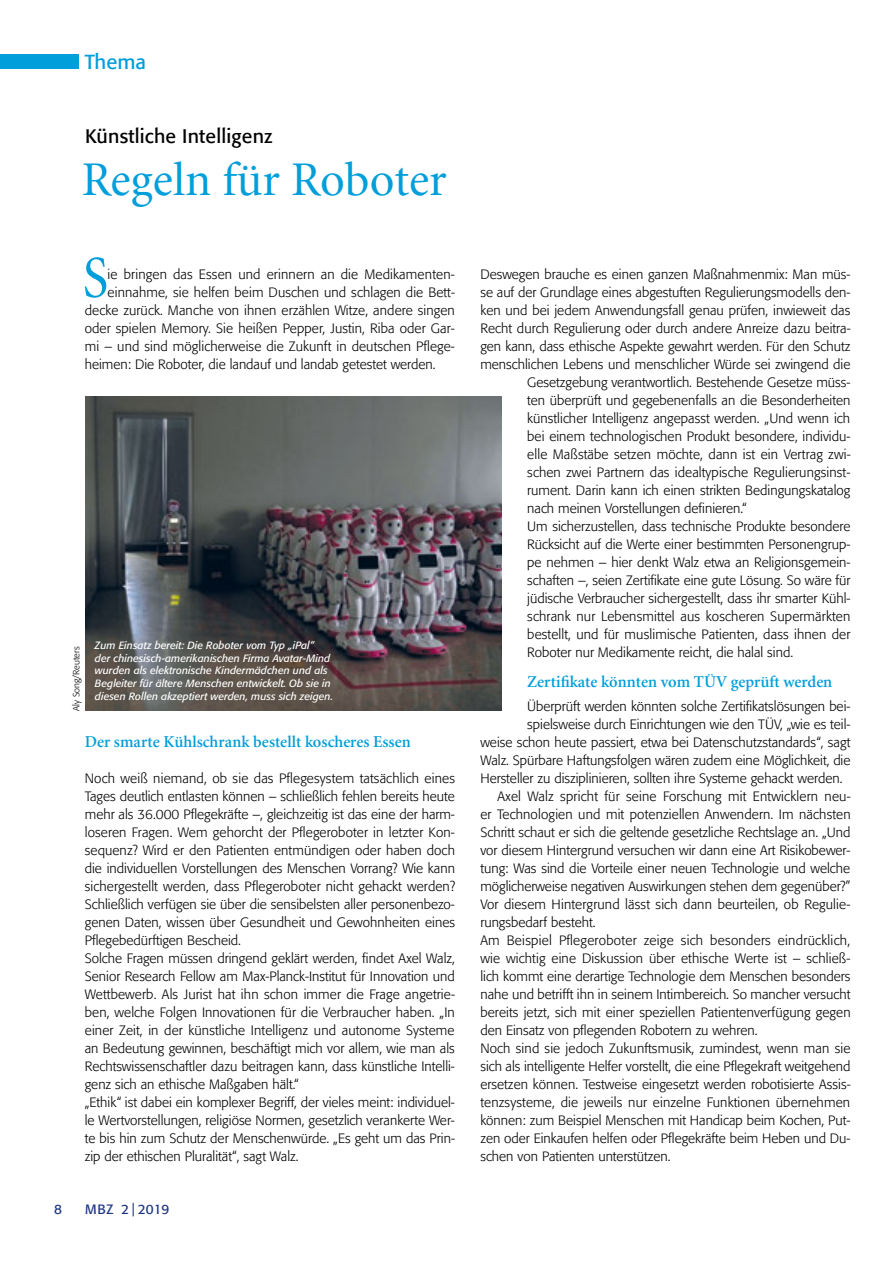
<style>
.page{position:relative;width:893px;height:1263px;background:#fff}
.page>*{position:absolute;margin:0;border:0;box-sizing:border-box;transform-origin:0 0}
.t1{font:59.55px "Minion";color:#009eda;scale:.9 1}
.t2{font:48px "Minion";color:#009eda}
.t3{font:20.25px "Formata";color:#009eda}
.t4{font:19.5px "Formata";letter-spacing:.01em;color:#000}
.t5{font:600 16.5px "Minion";color:#009eda}
.t6{font:300 13.5px/18px "Formata";color:#000}
.t7{font:300 13.5px "Formata";letter-spacing:.02em;color:#000}
.t8{font:13.5px "Formata";letter-spacing:.02em;color:#1d3585}
.t9{font:italic 10.5px/12.6px "Formata";color:#fff}
.t10{font:300 9px "Formata";color:#000}
</style>
<div class="page">
<div style="left:0;top:54px;width:79px;height:14px;background:#009eda"></div>
<img style="left:85px;top:396px;width:417px;height:315px">
<h3 class="t3" style="left:85px;top:49px;width:63px">Thema</h3>
<h3 class="t4" style="left:85px;top:124px;width:189px">Künstliche Intelligenz</h3>
<h2 class="t2" style="left:82px;top:156px;width:366px">Regeln für Roboter</h2>
<h1 class="t1" style="left:83px;top:248px;width:30px">S</h1>
<p class="t6" style="left:108px;top:265px;width:349px">ie bringen das Essen und erinnern an die Medikamenten-</p>
<p class="t6" style="left:108px;top:283px;width:349px">einnahme, sie helfen beim Duschen und schlagen die Bett-</p>
<p class="t6" style="left:85px;top:301px;width:372px">decke zurück. Manche von ihnen erzählen Witze, andere singen</p>
<p class="t6" style="left:85px;top:319px;width:371px">oder spielen Memory. Sie heißen Pepper, Justin, Riba oder Gar-</p>
<p class="t6" style="left:85px;top:337px;width:371px">mi – und sind möglicherweise die Zukunft in deutschen Pflege-</p>
<p class="t6" style="left:85px;top:355px;width:352px">heimen: Die Roboter, die landauf und landab getestet werden.</p>
<p class="t10" style="left:71px;top:711px;width:66px;rotate:-90deg">Aly Song/Reuters</p>
<p class="t9" style="left:95px;top:639px;width:240px">Zum Einsatz bereit: Die Roboter vom Typ „iPal“<br>der chinesisch-amerikanischen Firma Avatar-Mind wurden als elektronische Kindermädchen und als Begleiter für ältere Menschen entwickelt. Ob sie in diesen Rollen akzeptiert werden, muss sich zeigen.</p>
<p class="t5" style="left:85px;top:733px;width:327px">Der smarte Kühlschrank bestellt koscheres Essen</p>
<p class="t6" style="left:85px;top:769px;width:372px">Noch weiß niemand, ob sie das Pflegesystem tatsächlich eines Tages deutlich entlasten können – schließlich fehlen bereits heute mehr als 36.000 Pflegekräfte –, gleichzeitig ist das eine der harm&shy;loseren Fragen. Wem gehorcht der Pflegeroboter in letzter Kon&shy;sequenz? Wird er den Patienten entmündigen oder haben doch die individuellen Vorstellungen des Menschen Vorrang? Wie kann sichergestellt werden, dass Pflegeroboter nicht gehackt werden?<br>Schließlich verfügen sie über die sensibelsten aller personenbezo&shy;genen Daten, wissen über Gesundheit und Gewohnheiten eines Pflegebedürftigen Bescheid.<br>Solche Fragen müssen dringend geklärt werden, findet Axel Walz, Senior Research Fellow am Max-Planck-Institut für Innovation und Wettbewerb. Als Jurist hat ihn schon immer die Frage angetrie&shy;ben, welche Folgen Innovationen für die Verbraucher haben. „In einer Zeit, in der künstliche Intelligenz und autonome Systeme an Bedeutung gewinnen, beschäftigt mich vor allem, wie man als Rechtswissenschaftler dazu beitragen kann, dass künstliche Intelli&shy;genz sich an ethische Maßgaben hält.“<br>„Ethik“ ist dabei ein komplexer Begriff, der vieles meint: individuel&shy;le Wertvorstellungen, religiöse Normen, gesetzlich verankerte Wer&shy;te bis hin zum Schutz der Menschenwürde. „Es geht um das Prin&shy;zip der ethischen Pluralität“, sagt Walz.</p>
<p class="t8" style="left:54px;top:1201px;width:9px">8</p>
<p class="t8" style="left:85px;top:1201px;width:86px">MBZ 2 | 2019</p>
<p class="t6" style="left:480px;top:265px;width:372px">Deswegen brauche es einen ganzen Maßnahmenmix: Man müs-</p>
<p class="t6" style="left:480px;top:283px;width:372px">se auf der Grundlage eines abgestuften Regulierungsmodells den-</p>
<p class="t6" style="left:480px;top:301px;width:371px">ken und bei jedem Anwendungsfall genau prüfen, inwieweit das</p>
<p class="t6" style="left:480px;top:319px;width:372px">Recht durch Regulierung oder durch andere Anreize dazu beitra-</p>
<p class="t6" style="left:480px;top:337px;width:372px">gen kann, dass ethische Aspekte gewahrt werden. Für den Schutz</p>
<p class="t6" style="left:480px;top:355px;width:372px">menschlichen Lebens und menschlicher Würde sei zwingend die</p>
<p class="t6" style="left:527px;top:373px;width:325px">Gesetzgebung verantwortlich. Bestehende Gesetze müss-</p>
<p class="t6" style="left:527px;top:391px;width:325px">ten überprüft und gegebenenfalls an die Besonderheiten</p>
<p class="t6" style="left:527px;top:409px;width:324px">künstlicher Intelligenz angepasst werden. „Und wenn ich</p>
<p class="t6" style="left:527px;top:427px;width:325px">bei einem technologischen Produkt besondere, individu-</p>
<p class="t6" style="left:527px;top:445px;width:325px">elle Maßstäbe setzen möchte, dann ist ein Vertrag zwi-</p>
<p class="t6" style="left:527px;top:463px;width:324px">schen zwei Partnern das idealtypische Regulierungsinst-</p>
<p class="t6" style="left:527px;top:481px;width:325px">rument. Darin kann ich einen strikten Bedingungskatalog</p>
<p class="t6" style="left:527px;top:499px;width:221px">nach meinen Vorstellungen definieren.“</p>
<p class="t6" style="left:527px;top:517px;width:325px">Um sicherzustellen, dass technische Produkte besondere</p>
<p class="t6" style="left:527px;top:535px;width:325px">Rücksicht auf die Werte einer bestimmten Personengrup-</p>
<p class="t6" style="left:527px;top:553px;width:325px">pe nehmen – hier denkt Walz etwa an Religionsgemein-</p>
<p class="t6" style="left:527px;top:571px;width:325px">schaften –, seien Zertifikate eine gute Lösung. So wäre für</p>
<p class="t6" style="left:527px;top:589px;width:325px">jüdische Verbraucher sichergestellt, dass ihr smarter Kühl-</p>
<p class="t6" style="left:527px;top:607px;width:325px">schrank nur Lebensmittel aus koscheren Supermärkten</p>
<p class="t6" style="left:527px;top:625px;width:325px">bestellt, und für muslimische Patienten, dass ihnen der</p>
<p class="t6" style="left:527px;top:643px;width:267px">Roboter nur Medikamente reicht, die halal sind.</p>
<p class="t5" style="left:527px;top:673px;width:307px">Zertifikate könnten vom TÜV geprüft werden</p>
<p class="t6" style="left:527px;top:697px;width:325px">Überprüft werden könnten solche Zertifikatslösungen bei-</p>
<p class="t6" style="left:527px;top:715px;width:325px">spielsweise durch Einrichtungen wie den TÜV, „wie es teil-</p>
<p class="t6" style="left:480px;top:733px;width:372px">weise schon heute passiert, etwa bei Datenschutzstandards“, sagt</p>
<p class="t6" style="left:480px;top:751px;width:372px">Walz. Spürbare Haftungsfolgen wären zudem eine Möglichkeit, die</p>
<p class="t6" style="left:480px;top:769px;width:364px">Hersteller zu disziplinieren, sollten ihre Systeme gehackt werden.</p>
<p class="t6" style="left:497px;top:787px;width:355px">Axel Walz spricht für seine Forschung mit Entwicklern neu-</p>
<p class="t6" style="left:480px;top:805px;width:372px">er Technologien und mit potenziellen Anwendern. Im nächsten</p>
<p class="t6" style="left:480px;top:823px;width:371px">Schritt schaut er sich die geltende gesetzliche Rechtslage an. „Und</p>
<p class="t6" style="left:480px;top:841px;width:372px">vor diesem Hintergrund versuchen wir dann eine Art Risikobewer-</p>
<p class="t6" style="left:480px;top:859px;width:371px">tung: Was sind die Vorteile einer neuen Technologie und welche</p>
<p class="t6" style="left:480px;top:877px;width:372px">möglicherweise negativen Auswirkungen stehen dem gegenüber?”</p>
<p class="t6" style="left:480px;top:895px;width:371px">Vor diesem Hintergrund lässt sich dann beurteilen, ob Regulie-</p>
<p class="t6" style="left:480px;top:913px;width:117px">rungsbedarf besteht.</p>
<p class="t7" style="left:480px;top:932px;width:371px">Am Beispiel Pflegeroboter zeige sich besonders eindrücklich,</p>
<p class="t6" style="left:480px;top:949px;width:371px">wie wichtig eine Diskussion über ethische Werte ist – schließ-</p>
<p class="t6" style="left:480px;top:967px;width:372px">lich kommt eine derartige Technologie dem Menschen besonders</p>
<p class="t6" style="left:480px;top:985px;width:371px">nahe und betrifft ihn in seinem Intimbereich. So mancher versucht</p>
<p class="t6" style="left:480px;top:1003px;width:372px">bereits jetzt, sich mit einer speziellen Patientenverfügung gegen</p>
<p class="t6" style="left:480px;top:1021px;width:279px">den Einsatz von pflegenden Robotern zu wehren.</p>
<p class="t6" style="left:480px;top:1039px;width:371px">Noch sind sie jedoch Zukunftsmusik, zumindest, wenn man sie</p>
<p class="t6" style="left:480px;top:1057px;width:372px">sich als intelligente Helfer vorstellt, die eine Pflegekraft weitgehend</p>
<p class="t6" style="left:480px;top:1075px;width:372px">ersetzen können. Testweise eingesetzt werden robotisierte Assis-</p>
<p class="t6" style="left:480px;top:1093px;width:371px">tenzsysteme, die jeweils nur einzelne Funktionen übernehmen</p>
<p class="t6" style="left:480px;top:1111px;width:372px">können: zum Beispiel Menschen mit Handicap beim Kochen, Put-</p>
<p class="t6" style="left:480px;top:1129px;width:372px">zen oder Einkaufen helfen oder Pflegekräfte beim Heben und Du-</p>
<p class="t6" style="left:480px;top:1147px;width:192px">schen von Patienten unterstützen.</p>
</div>
